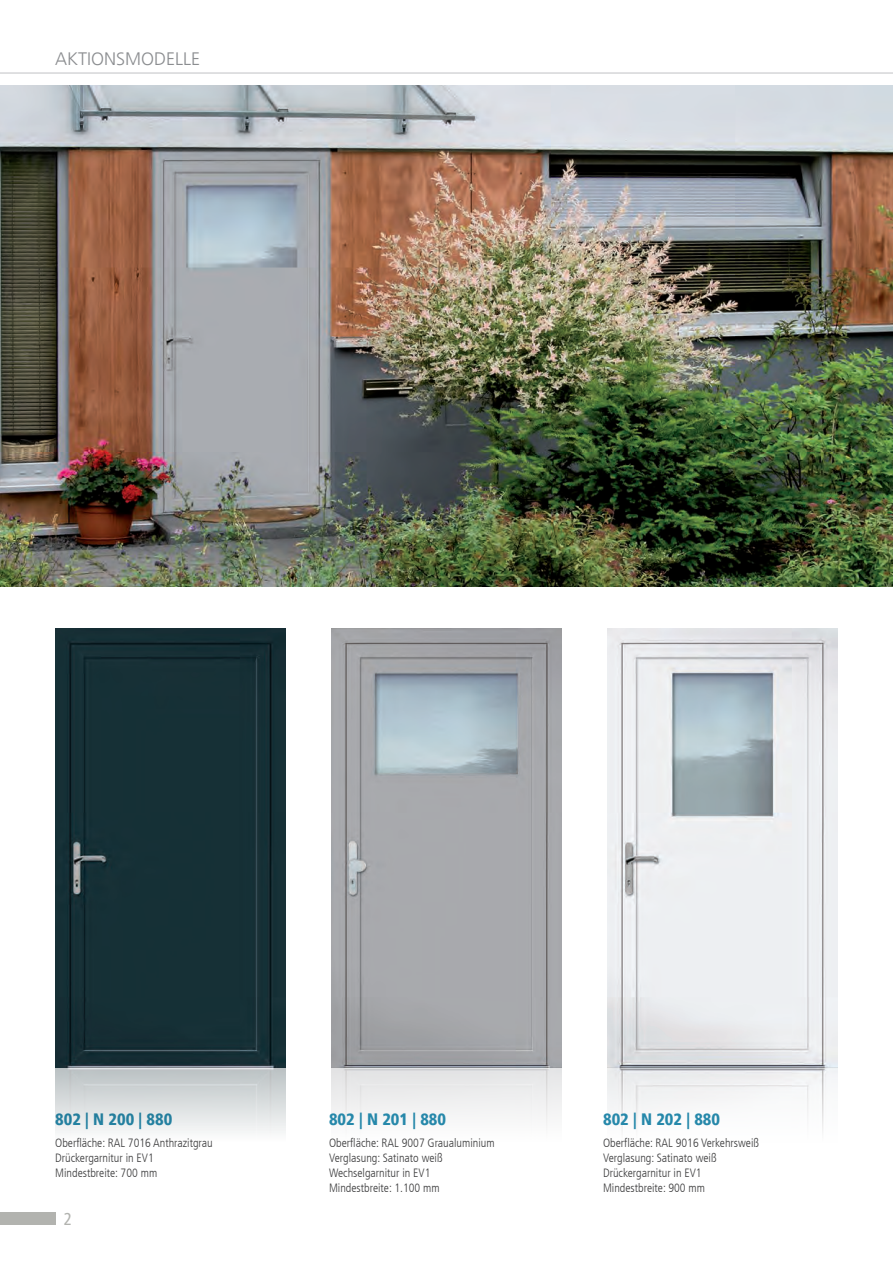
<style>
.page{position:relative;width:893px;height:1263px;background:#fff}
.page>*{position:absolute;margin:0;border:0;box-sizing:border-box;transform-origin:0 0}
.t1{font:300 18px "Frutiger LT";color:#8b8d90}
.t2{font:condensed 17.25px "Frutiger LT";color:#b2b3af}
.t3{font:900 condensed 16.5px "Frutiger LT";color:#2688aa}
.t4{font:300 condensed 12px/15px "Frutiger LT";color:#3e3e3f}
</style>
<div class="page">
<div style="left:0;top:1212px;width:55px;height:13px;background:#b2b3af"></div>
<img style="left:0;top:85px;width:893px;height:502px">
<hr style="left:0;top:72px;width:893px;height:2px;background:#d5d6d8">
<img style="left:55px;top:628px;width:230px;height:439px">
<div style="left:55px;top:1067px;width:230px;height:75px;background:linear-gradient(to bottom,#bac1c3,#fcfdfd)"></div>
<img style="left:331px;top:628px;width:230px;height:439px">
<div style="left:331px;top:1067px;width:230px;height:75px;background:linear-gradient(to bottom,#dfe0e1,#fff)"></div>
<img style="left:608px;top:628px;width:230px;height:439px">
<svg style="left:608px;top:1067px;width:230px;height:65px;fill:#f5f6f7"></svg>
<h1 class="t1" style="left:55px;top:48px;width:146px">AKTIONSMODELLE</h1>
<h3 class="t3" style="left:55px;top:1109px;width:119px">802 | N 200 | 880</h3>
<p class="t4" style="left:55px;top:1136px;width:159px">Oberfläche: RAL 7016 Anthrazitgrau<br>Drückergarnitur in EV1<br>Mindestbreite: 700 mm</p>
<h2 class="t2" style="left:64px;top:1209px;width:10px">2</h2>
<h3 class="t3" style="left:329px;top:1109px;width:119px">802 | N 201 | 880</h3>
<p class="t4" style="left:329px;top:1136px;width:167px">Oberfläche: RAL 9007 Graualuminium<br>Verglasung: Satinato weiß<br>Wechselgarnitur in EV1<br>Mindestbreite: 1.100 mm</p>
<h3 class="t3" style="left:603px;top:1109px;width:119px">802 | N 202 | 880</h3>
<p class="t4" style="left:603px;top:1136px;width:157px">Oberfläche: RAL 9016 Verkehrsweiß<br>Verglasung: Satinato weiß<br>Drückergarnitur in EV1<br>Mindestbreite: 900 mm</p>
</div>
